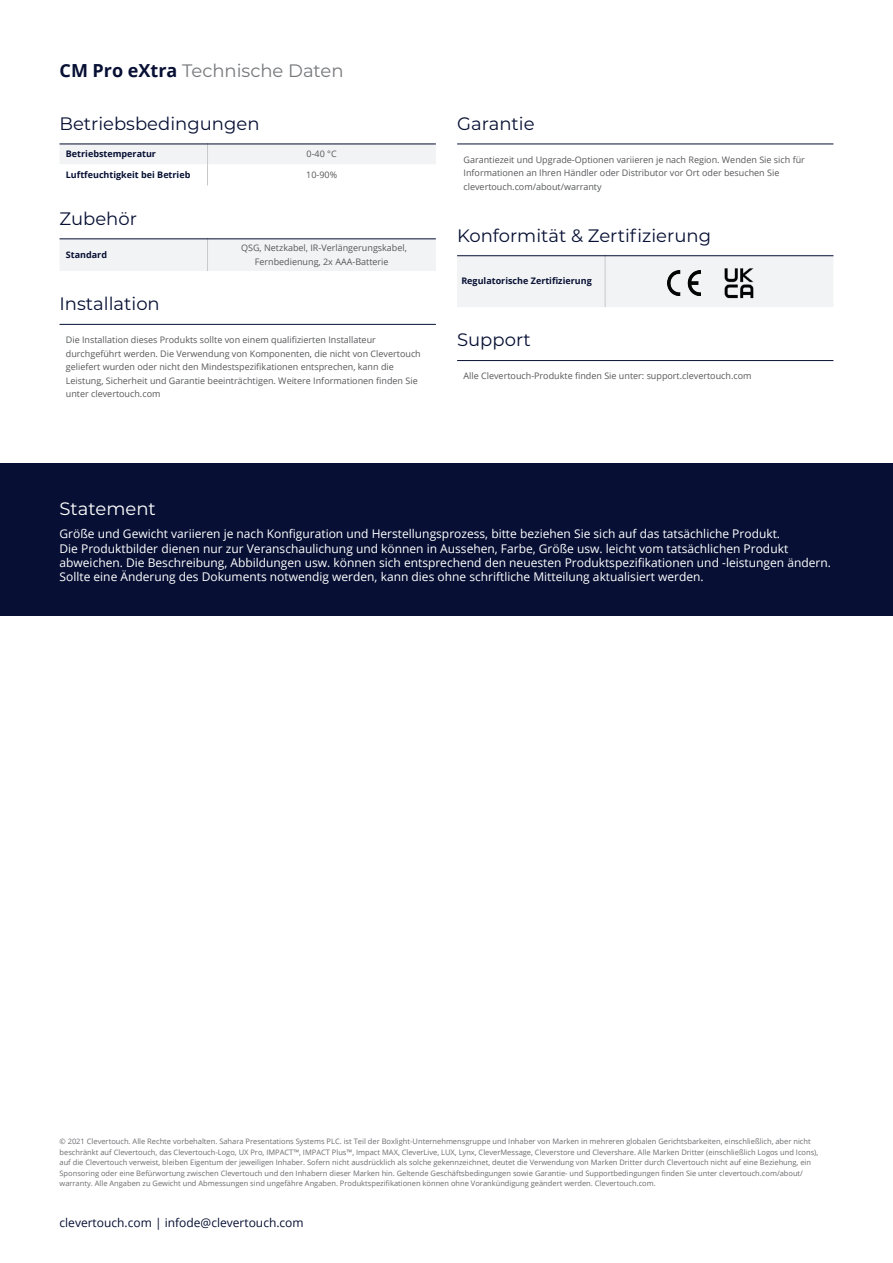
<style>
.page{position:relative;width:893px;height:1263px;background:#fff}
.page>*{position:absolute;margin:0;border:0;box-sizing:border-box;transform-origin:0 0}
.Section_title{font:18px "Montserrat";color:#071034}
.t1{font:18px "Montserrat";color:#76787b}
.t2{font:18px "Montserrat";color:#fff}
.t3{font:12px/14.4px "Open Sans";color:#fff}
.t4{font:12px "Open Sans";color:#071034}
.t5{font:9px/13.5px "Open Sans";color:#57585a}
.t6{font:700 9px "Open Sans";color:#071034}
.t7{font:7.5px/10.5px "Open Sans";color:#6c6d70}
.s1{font-family:"Open Sans";font-weight:700;color:#071034}
</style>
<div class="page">
<hr style="left:457px;top:144px;width:376px;height:1px;background:#071034">
<hr style="left:60px;top:324px;width:376px;height:1px;background:#071034">
<hr style="left:457px;top:360px;width:376px;height:1px;background:#071034">
<div style="left:0;top:463px;width:893px;height:153px;background:#071034"></div>
<svg style="left:60px;top:143px;width:376px;height:42px"></svg>
<hr style="left:60px;top:144px;width:376px;height:1px;background:#071034">
<div style="left:60px;top:239px;width:376px;height:32px;background:#f2f3f4"></div>
<hr style="left:207px;top:238px;width:1px;height:33px;background:#c7c8ca">
<hr style="left:60px;top:238px;width:376px;height:1px;background:#071034">
<div style="left:457px;top:256px;width:376px;height:51px;background:#f2f3f4"></div>
<hr style="left:605px;top:255px;width:1px;height:52px;background:#c7c8ca">
<hr style="left:457px;top:255px;width:376px;height:1px;background:#071034">
<img style="left:667px;top:271px;width:34px;height:24px">
<img style="left:722px;top:266px;width:34px;height:34px">
<p class="t1" style="left:60px;top:58px;width:286px"><span class="s1">CM Pro eXtra</span> Technische Daten</p>
<p class="Section_title" style="left:60px;top:111px;width:201px">Betriebsbedingungen</p>
<p class="t6" style="left:66px;top:147px;width:92px">Betriebstemperatur</p>
<p class="t5" style="left:307px;top:147px;width:32px">0-40 °C</p>
<p class="t6" style="left:66px;top:169px;width:126px">Luftfeuchtigkeit bei Betrieb</p>
<p class="t5" style="left:306px;top:168px;width:32px">10-90%</p>
<p class="Section_title" style="left:60px;top:206px;width:79px">Zubehör</p>
<p class="t6" style="left:66px;top:248px;width:43px">Standard</p>
<p class="t5" style="left:241px;top:241px;width:167px;text-align:center">QSG, Netzkabel, IR-Verlängerungskabel,<br>Fernbedienung, 2x AAA-Batterie</p>
<p class="Section_title" style="left:457px;top:111px;width:79px">Garantie</p>
<p class="t5" style="left:463px;top:152px;width:343px">Garantiezeit und Upgrade-Optionen variieren je nach Region. Wenden Sie sich für<br>Informationen an Ihren Händler oder Distributor vor Ort oder besuchen Sie clevertouch.com/about/warranty</p>
<p class="Section_title" style="left:457px;top:223px;width:255px">Konformität &amp; Zertifizierung</p>
<p class="t6" style="left:461px;top:275px;width:132px">Regulatorische Zertifizierung</p>
<p class="Section_title" style="left:60px;top:291px;width:102px">Installation</p>
<p class="t5" style="left:66px;top:333px;width:356px">Die Installation dieses Produkts sollte von einem qualifizierten Installateur durchgeführt werden. Die Verwendung von Komponenten, die nicht von Clevertouch geliefert wurden oder nicht den Mindestspezifikationen entsprechen, kann die Leistung, Sicherheit und Garantie beeinträchtigen. Weitere Informationen finden Sie unter clevertouch.com</p>
<p class="Section_title" style="left:457px;top:328px;width:75px">Support</p>
<p class="t5" style="left:463px;top:369px;width:289px">Alle Clevertouch-Produkte finden Sie unter: support.clevertouch.com</p>
<p class="t2" style="left:60px;top:497px;width:98px">Statement</p>
<p class="t3" style="left:60px;top:526px;width:773px">Größe und Gewicht variieren je nach Konfiguration und Herstellungsprozess, bitte beziehen Sie sich auf das tatsächliche Produkt.<br>Die Produktbilder dienen nur zur Veranschaulichung und können in Aussehen, Farbe, Größe usw. leicht vom tatsächlichen Produkt abweichen. Die Beschreibung, Abbildungen usw. können sich entsprechend den neuesten Produktspezifikationen und -leistungen ändern.<br>Sollte eine Änderung des Dokuments notwendig werden, kann dies ohne schriftliche Mitteilung aktualisiert werden.</p>
<p class="t7" style="left:60px;top:1136px;width:760px">© 2021 Clevertouch. Alle Rechte vorbehalten. Sahara Presentations Systems PLC. ist Teil der Boxlight-Unternehmensgruppe und Inhaber von Marken in mehreren globalen Gerichtsbarkeiten, einschließlich, aber nicht beschränkt auf Clevertouch, das Clevertouch-Logo, UX Pro, IMPACT™, IMPACT Plus™, Impact MAX, CleverLive, LUX, Lynx, CleverMessage, Cleverstore und Clevershare. Alle Marken Dritter (einschließlich Logos und Icons), auf die Clevertouch verweist, bleiben Eigentum der jeweiligen Inhaber. Sofern nicht ausdrücklich als solche gekennzeichnet, deutet die Verwendung von Marken Dritter durch Clevertouch nicht auf eine Beziehung, ein Sponsoring oder eine Befürwortung zwischen Clevertouch und den Inhabern dieser Marken hin. Geltende Geschäftsbedingungen sowie Garantie- und Supportbedingungen finden Sie unter clevertouch.com/about/ warranty. Alle Angaben zu Gewicht und Abmessungen sind ungefähre Angaben. Produktspezifikationen können ohne Vorankündigung geändert werden. Clevertouch.com.</p>
<h2 class="t4" style="left:60px;top:1214px;width:246px">clevertouch.com | infode@clevertouch.com</h2>
</div>
